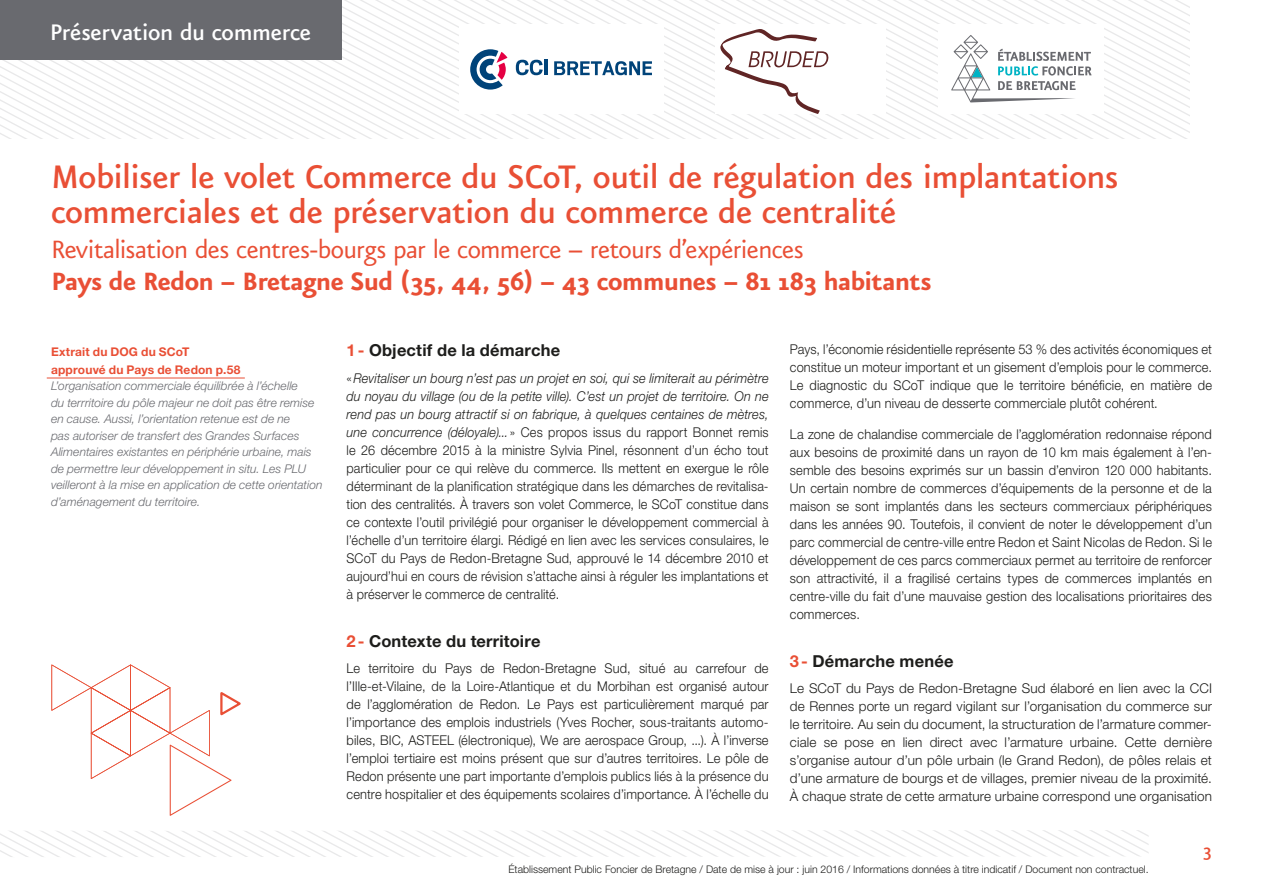
<style>
.page{position:relative;width:1263px;height:893px;background:#fff}
.page>*{position:absolute;margin:0;border:0;box-sizing:border-box;transform-origin:0 0}
.TitreFiche{font:500 39px/34.5px "Eureka Sans";letter-spacing:-.015em;color:#e94f35}
.TitreArticle{font:30px "Eureka Sans";letter-spacing:-.025em;color:#e94f35}
.TitreArticlegras{font:700 30px "Eureka Sans";letter-spacing:-.025em;color:#e94f35}
.t1{font:500 27px "Eureka Sans";letter-spacing:-.01em;color:#fff}
.t2{font:500 21px "Eureka Sans";color:#e94f35}
.t3{font:700 16.5px "Helvetica Neue LT Std";letter-spacing:.01em;color:#1d1d1b}
.Texte_Courant{font:300 13.5px/18px "Helvetica Neue LT Std";letter-spacing:.01em;color:#1d1d1b;text-align:justify;scale:.95 1}
.Texte_Courant-2{font:300 13.5px/18px "Helvetica Neue LT Std";letter-spacing:.01em;color:#1d1d1b;text-align:justify;scale:.94 1}
.Texte_Courant-3{font:300 13.5px/18px "Helvetica Neue LT Std";letter-spacing:.01em;color:#1d1d1b;text-align:justify}
.SchémaTexte{font:italic 300 12px/16.5px "Helvetica Neue LT Std";letter-spacing:.005em;color:#696a6f}
.SchémaTitre{font:700 12px/18px "Helvetica Neue LT Std";letter-spacing:.015em;color:#e94f35}
.t4{font:300 10.5px "Helvetica Neue LT Std";color:#1d1d1b}
.s1{color:#e94f35}
.s2{font-style:italic}
</style>
<div class="page">
<svg style="left:0;top:0;width:1190px;height:138px"></svg>
<div style="left:0;top:0;width:342px;height:60px;background:#696a6f"></div>
<svg style="left:0;top:830px;width:1149px;height:27px"></svg>
<svg style="left:51px;top:664px;width:190px;height:152px"></svg>
<hr style="left:47px;top:378px;width:198px;height:1px;background:#e94f35">
<h3 class="t1" style="left:50px;top:19px;width:263px">Préservation du commerce</h3>
<p class="TitreFiche" style="left:51px;top:161px;width:1069px">Mobiliser le volet Commerce du SCoT, outil de régulation des implantations commerciales et de préservation du commerce de centralité</p>
<p class="TitreArticle" style="left:51px;top:236px;width:754px">Revitalisation des centres-bourgs par le commerce – retours d’expériences</p>
<p class="TitreArticlegras" style="left:51px;top:266px;width:882px">Pays de Redon – Bretagne Sud (35, 44, 56) – 43 communes – 81 183 habitants</p>
<p class="SchémaTitre" style="left:51px;top:342px;width:191px">Extrait du DOG du SCoT approuvé du Pays de Redon p.58</p>
<p class="SchémaTexte" style="left:51px;top:377px;width:273px">L’organisation commerciale équilibrée à l’échelle<br>du terrritoire du pôle majeur ne doit pas être remise en cause. Aussi, l’orientation retenue est de ne<br>pas autoriser de transfert des Grandes Surfaces Alimentaires existantes en périphérie urbaine, mais de permettre leur développement in situ. Les PLU veilleront à la mise en application de cette orientation d’aménagement du territoire.</p>
<p class="t3" style="left:347px;top:340px;width:215px"><span class="s1">1-</span> Objectif de la démarche</p>
<p class="Texte_Courant-2" style="left:347px;top:369px;width:450px">«<span class="s2">Revitaliser un bourg n’est pas un projet en soi, qui se limiterait au périmètre du noyau du village (ou de la petite ville). C’est un projet de territoire. On ne rend pas un bourg attractif si on fabrique, à quelques centaines de mètres, une concurrence (déloyale)...</span> » Ces propos issus du rapport Bonnet remis le 26 décembre 2015 à la ministre Sylvia Pinel, résonnent d’un écho tout particulier pour ce qui relève du commerce. Ils mettent en exergue le rôle déterminant de la planification stratégique dans les démarches de revitalisa&shy;tion des centralités. À travers son volet Commerce, le SCoT constitue dans ce contexte l’outil privilégié pour organiser le développement commercial à l’échelle d’un territoire élargi. Rédigé en lien avec les services consulaires, le SCoT du Pays de Redon-Bretagne Sud, approuvé le 14 décembre 2010 et aujourd’hui en cours de révision s’attache ainsi à réguler les implantations et à préserver le commerce de centralité.</p>
<p class="t3" style="left:347px;top:630px;width:195px"><span class="s1">2-</span> Contexte du territoire</p>
<p class="Texte_Courant" style="left:347px;top:659px;width:446px">Le territoire du Pays de Redon-Bretagne Sud, situé au carrefour de l’Ille‑et‑Vilaine, de la Loire‑Atlantique et du Morbihan est organisé autour de l’agglomération de Redon. Le Pays est particulièrement marqué par l’importance des emplois industriels (Yves Rocher, sous-traitants automo&shy;biles, BIC, ASTEEL (électronique), We are aerospace Group, ...). À l’inverse l’emploi tertiaire est moins présent que sur d’autres territoires. Le pôle de Redon présente une part importante d’emplois publics liés à la présence du centre hospitalier et des équipements scolaires d’importance. À l’échelle du</p>
<p class="Texte_Courant" style="left:790px;top:340px;width:446px">Pays, l’économie résidentielle représente 53 % des activités économiques et constitue un moteur important et un gisement d’emplois pour le commerce.<br>Le diagnostic du SCoT indique que le territoire bénéficie, en matière de commerce, d’un niveau de desserte commerciale plutôt cohérent.</p>
<p class="Texte_Courant" style="left:790px;top:425px;width:446px">La zone de chalandise commerciale de l’agglomération redonnaise répond aux besoins de proximité dans un rayon de 10 km mais également à l’en&shy;semble des besoins exprimés sur un bassin d’environ 120 000 habitants.<br>Un certain nombre de commerces d’équipements de la personne et de la maison se sont implantés dans les secteurs commerciaux périphériques dans les années 90. Toutefois, il convient de noter le développement d’un parc commercial de centre-ville entre Redon et Saint Nicolas de Redon. Si le développement de ces parcs commerciaux permet au territoire de renforcer son attractivité, il a fragilisé certains types de commerces implantés en centre-ville du fait d’une mauvaise gestion des localisations prioritaires des commerces.</p>
<p class="t3" style="left:790px;top:650px;width:165px"><span class="s1">3-</span> Démarche menée</p>
<p class="Texte_Courant-3" style="left:790px;top:679px;width:424px">Le SCoT du Pays de Redon‑Bretagne Sud élaboré en lien avec la CCI de Rennes porte un regard vigilant sur l’organisation du commerce sur le territoire. Au sein du document, la structuration de l’armature commer&shy;ciale se pose en lien direct avec l’armature urbaine. Cette dernière s’organise autour d’un pôle urbain (le Grand Redon), de pôles relais et d’une armature de bourgs et de villages, premier niveau de la proximité.<br>À chaque strate de cette armature urbaine correspond une organisation</p>
<h3 class="t2" style="left:1203px;top:839px;width:11px">3</h3>
<p class="t4" style="left:508px;top:863px;width:642px">Établissement Public Foncier de Bretagne / Date de mise à jour : juin 2016 / Informations données à titre indicatif / Document non contractuel.</p>
</div>
